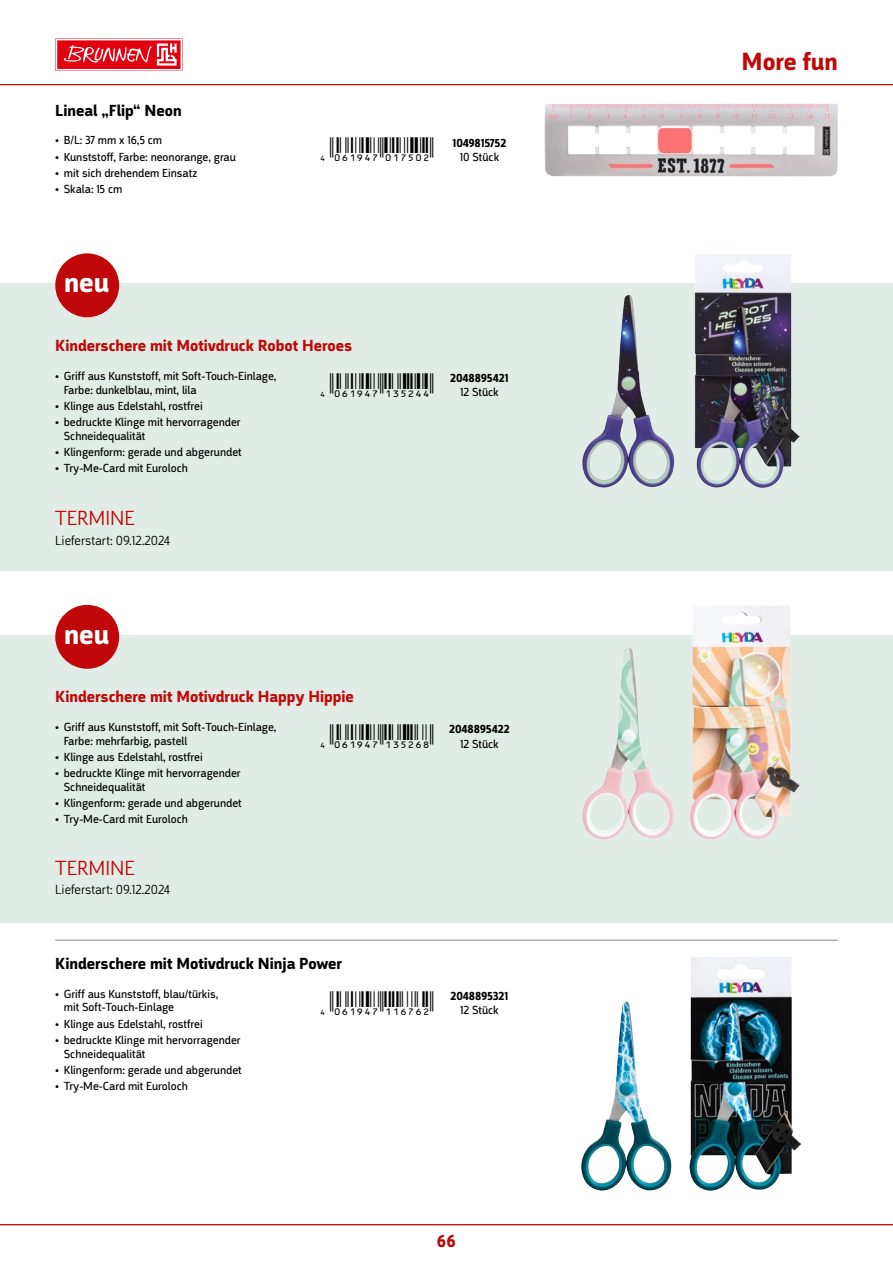
<style>
.page{position:relative;width:893px;height:1263px;background:#fff}
.page>*{position:absolute;margin:0;border:0;box-sizing:border-box;transform-origin:0 0}
.t1{font:700 28.95px "Argumentum";color:#fff}
.t2{font:700 25.5px "Argumentum";color:#c00808}
.t3{font:300 21px "Argumentum";color:#c00808}
.t4{font:18px "ID Automation UPCEANXXS";color:#000}
.t5{font:700 18px "Argumentum";color:#c00808}
.t6{font:700 16.5px "Argumentum";color:#c00808}
.t7{font:700 16.5px "Argumentum";color:#000}
.t8{font:300 13.5px "Argumentum";color:#000}
.t9{font:12px/14px "Argumentum";color:#000}
</style>
<div class="page">
<div style="left:55px;top:38px;width:127px;height:33px;background:#f18b92"></div>
<div style="left:56px;top:39px;width:126px;height:32px;background:#fff"></div>
<div style="left:57px;top:40px;width:124px;height:29px;background:#e3000f"></div>
<svg style="left:64px;top:44px;width:113px;height:22px"></svg>
<div style="left:0;top:283px;width:893px;height:288px;background:#e0ece5"></div>
<div style="left:0;top:635px;width:893px;height:287px;background:#e0ece5"></div>
<hr style="left:0;top:84px;width:893px;height:1px;background:#c00808">
<hr style="left:0;top:1224px;width:893px;height:1px;background:#c00808">
<img style="left:544px;top:104px;width:294px;height:72px">
<div style="left:55px;top:253px;width:64px;height:64px;background:#c00808;border-radius:50%"></div>
<img style="left:582px;top:254px;width:218px;height:234px">
<div style="left:55px;top:605px;width:64px;height:64px;background:#c00808;border-radius:50%"></div>
<img style="left:582px;top:606px;width:218px;height:233px">
<img style="left:581px;top:957px;width:220px;height:234px">
<hr style="left:55px;top:940px;width:783px;height:1px;background:#878786">
<h3 class="t7" style="left:55px;top:100px;width:128px">Lineal „Flip“ Neon</h3>
<p class="t9" style="left:55px;top:134px;width:108px">• B/L: 37 mm x 16,5 cm</p>
<p class="t9" style="left:55px;top:150px;width:182px">• Kunststoff, Farbe: neonorange, grau</p>
<p class="t9" style="left:55px;top:166px;width:144px">• mit sich drehendem Einsatz</p>
<p class="t9" style="left:55px;top:182px;width:69px">• Skala: 15 cm</p>
<h1 class="t1" style="left:64px;top:265px;width:46px">neu</h1>
<h3 class="t4" style="left:315px;top:135px;width:193px">Y(0G19EH*KLRPKM( <sup>1049815752</sup></h3>
<p class="t9" style="left:460px;top:150px;width:41px">10 Stück</p>
<h3 class="t6" style="left:55px;top:335px;width:299px">Kinderschere mit Motivdruck Robot Heroes</h3>
<p class="t9" style="left:64px;top:369px;width:214px;text-indent:-9px">• Griff aus Kunststoff, mit Soft-Touch-Einlage,<br>Farbe: dunkelblau, mint, lila</p>
<p class="t9" style="left:55px;top:399px;width:149px">• Klinge aus Edelstahl, rostfrei</p>
<p class="t9" style="left:64px;top:415px;width:178px;text-indent:-9px">• bedruckte Klinge mit hervorragender<br>Schneidequalität</p>
<p class="t9" style="left:55px;top:445px;width:188px">• Klingenform: gerade und abgerundet</p>
<p class="t9" style="left:55px;top:461px;width:134px">• Try-Me-Card mit Euroloch</p>
<h3 class="t3" style="left:55px;top:505px;width:81px">TERMINE</h3>
<p class="t8" style="left:55px;top:532px;width:116px">Lieferstart: 09.12.2024</p>
<h3 class="t4" style="left:315px;top:370px;width:195px">Y(0G19EH*LNPMOO( <sup>2048895421</sup></h3>
<p class="t9" style="left:460px;top:385px;width:40px">12 Stück</p>
<h1 class="t1" style="left:64px;top:617px;width:46px">neu</h1>
<h3 class="t6" style="left:55px;top:687px;width:300px">Kinderschere mit Motivdruck Happy Hippie</h3>
<p class="t9" style="left:64px;top:720px;width:214px;text-indent:-9px">• Griff aus Kunststoff, mit Soft-Touch-Einlage,<br>Farbe: mehrfarbig, pastell</p>
<p class="t9" style="left:55px;top:750px;width:149px">• Klinge aus Edelstahl, rostfrei</p>
<p class="t9" style="left:64px;top:766px;width:178px;text-indent:-9px">• bedruckte Klinge mit hervorragender<br>Schneidequalität</p>
<p class="t9" style="left:55px;top:796px;width:188px">• Klingenform: gerade und abgerundet</p>
<p class="t9" style="left:55px;top:812px;width:134px">• Try-Me-Card mit Euroloch</p>
<h3 class="t3" style="left:55px;top:855px;width:81px">TERMINE</h3>
<p class="t8" style="left:55px;top:881px;width:116px">Lieferstart: 09.12.2024</p>
<h3 class="t4" style="left:315px;top:722px;width:196px">Y(0G19EH*LNPMQS( <sup>2048895422</sup></h3>
<p class="t9" style="left:460px;top:737px;width:40px">12 Stück</p>
<h3 class="t7" style="left:55px;top:953px;width:288px">Kinderschere mit Motivdruck Ninja Power</h3>
<p class="t9" style="left:64px;top:987px;width:156px;text-indent:-9px">• Griff aus Kunststoff, blau/türkis, mit Soft-Touch-Einlage</p>
<p class="t9" style="left:55px;top:1017px;width:149px">• Klinge aus Edelstahl, rostfrei</p>
<p class="t9" style="left:64px;top:1033px;width:178px;text-indent:-9px">• bedruckte Klinge mit hervorragender<br>Schneidequalität</p>
<p class="t9" style="left:55px;top:1063px;width:188px">• Klingenform: gerade und abgerundet</p>
<p class="t9" style="left:55px;top:1079px;width:134px">• Try-Me-Card mit Euroloch</p>
<h3 class="t4" style="left:315px;top:988px;width:195px">Y(0G19EH*LLQRQM( <sup>2048895321</sup></h3>
<p class="t9" style="left:460px;top:1003px;width:40px">12 Stück</p>
<h3 class="t5" style="left:437px;top:1230px;width:21px">66</h3>
<h2 class="t2" style="left:742px;top:46px;width:98px">More fun</h2>
</div>
